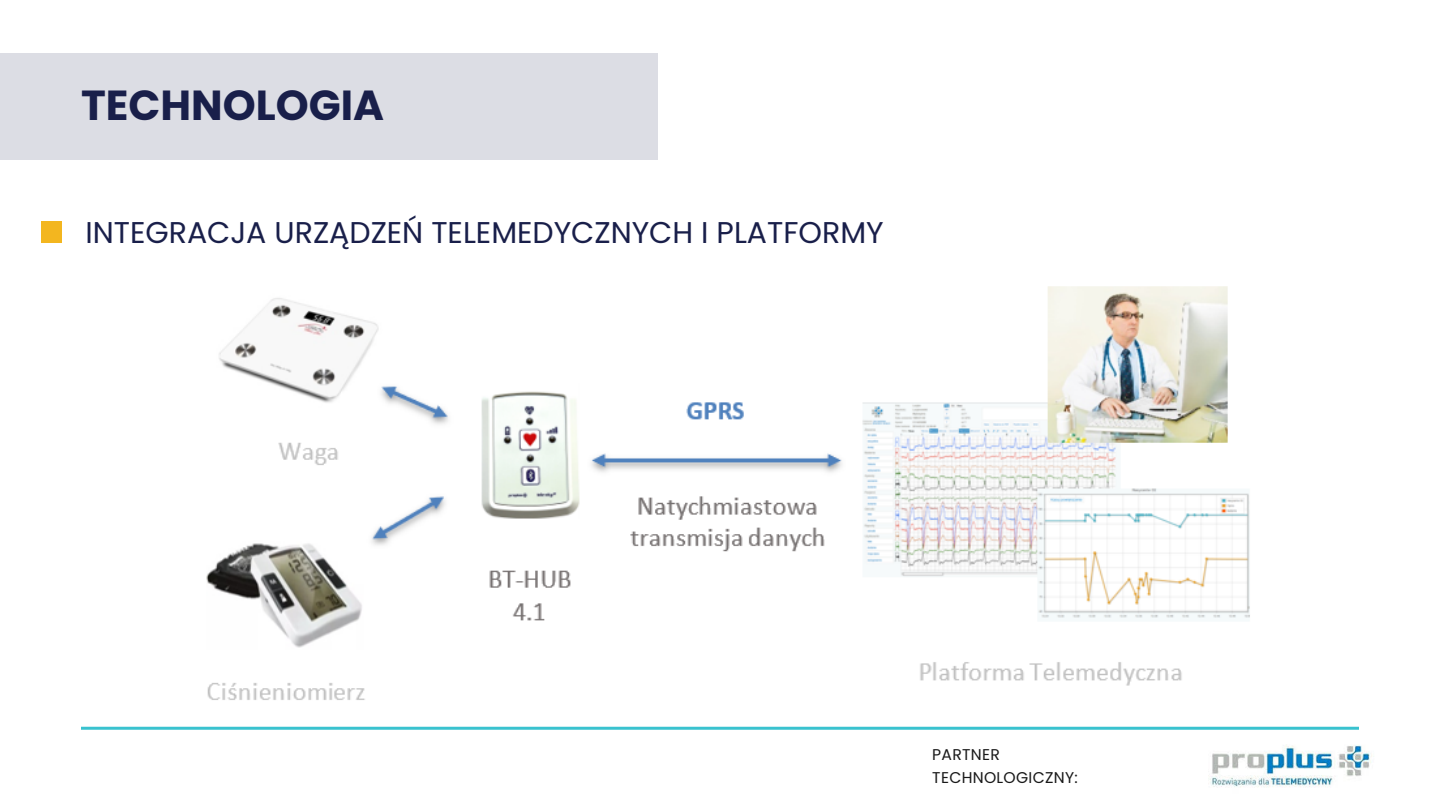
<style>
.page{position:relative;width:1440px;height:810px;background:#fff}
.page>*{position:absolute;margin:0;border:0;box-sizing:border-box;transform-origin:0 0}
.t1{font:700 42px "Poppins";color:#191f4a}
.t2{font:30px "Poppins";color:#191f4a}
.t3{font:15.6px "Poppins";letter-spacing:.02em;color:#191919}
</style>
<div class="page">
<div style="left:0;top:53px;width:658px;height:106px;background:#dcdde4"></div>
<div style="left:41px;top:221px;width:21px;height:22px;background:#f3b61f"></div>
<hr style="left:81px;top:727px;width:1278px;height:3px;background:#39c2cf">
<img style="left:1208px;top:745px;width:164px;height:42px">
<img style="left:206px;top:286px;width:1044px;height:414px">
<p class="t1" style="left:81px;top:76px;width:305px">TECHNOLOGIA</p>
<p class="t2" style="left:85px;top:211px;width:800px">INTEGRACJA URZĄDZEŃ TELEMEDYCZNYCH I PLATFORMY</p>
<p class="t3" style="left:932px;top:743px;width:69px">PARTNER</p>
<p class="t3" style="left:932px;top:766px;width:147px">TECHNOLOGICZNY:</p>
</div>
